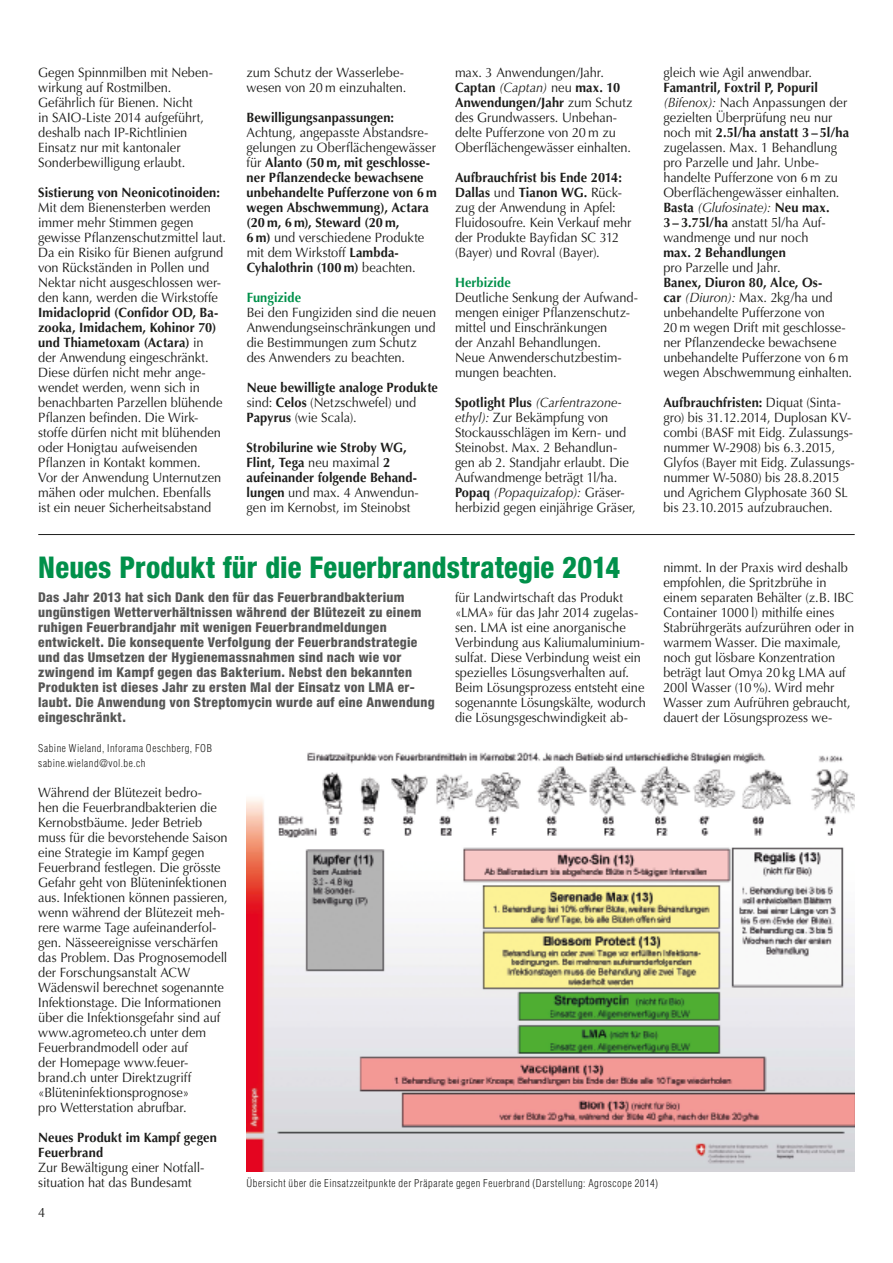
<style>
.page{position:relative;width:893px;height:1263px;background:#fff}
.page>*{position:absolute;margin:0;border:0;box-sizing:border-box;transform-origin:0 0}
.t1{font:800 condensed 30px "Helvetica Neue LT";letter-spacing:.005em;color:#00904a;scale:.95 1}
.t2{font:13.5px/15px "Optima LT";letter-spacing:-.005em;color:#1d1d1b;scale:.95 1}
.t3{font:700 13.5px/15px "Optima LT";letter-spacing:.005em;color:#1d1d1b;scale:.95 1}
.t4{font:800 condensed 13.5px/15px "Helvetica Neue LT";letter-spacing:.02em;color:#575756}
.t5{font:700 13.5px "Optima LT";letter-spacing:.005em;color:#00904a;scale:.95 1}
.t6{font:300 condensed 10.5px/15px "Helvetica LT";letter-spacing:.05em;color:#1d1d1b}
.s1{font-weight:700}
.s2{font-weight:400}
.s3{font-style:italic}
</style>
<div class="page">
<img style="left:247px;top:752px;width:608px;height:420px">
<hr style="left:38px;top:534px;width:817px;height:1px;background:#1d1d1b">
<p class="t2" style="left:38px;top:65px;width:184px">Gegen Spinnmilben mit Neben&shy;wirkung auf Rostmilben.<br>Gefährlich für Bienen. Nicht<br>in SAIO-Liste 2014 aufgeführt, deshalb nach IP-Richtlinien<br>Einsatz nur mit kantonaler<br>Sonderbewilligung erlaubt.</p>
<p class="t3" style="left:38px;top:185px;width:193px">Sistierung von Neonicotinoiden:</p>
<p class="t2" style="left:38px;top:200px;width:199px">Mit dem Bienensterben werden immer mehr Stimmen gegen gewisse Pflanzenschutzmittel laut.<br>Da ein Risiko für Bienen aufgrund von Rückständen in Pollen und<br>Nektar nicht ausgeschlossen wer&shy;den kann, werden die Wirkstoffe</p>
<p class="t2" style="left:38px;top:305px;width:195px"><span class="s1">Imidacloprid (Confidor OD, Ba&shy;zooka, Imidachem, Kohinor 70) und Thiametoxam (Actara)</span> in der Anwendung eingeschränkt.<br>Diese dürfen nicht mehr ange&shy;wendet werden, wenn sich in benachbarten Parzellen blühende<br>Pflanzen befinden. Die Wirk&shy;stoffe dürfen nicht mit blühenden oder Honigtau aufweisenden<br>Pflanzen in Kontakt kommen.<br>Vor der Anwendung Unternutzen mähen oder mulchen. Ebenfalls ist ein neuer Sicherheitsabstand</p>
<p class="t2" style="left:247px;top:65px;width:170px">zum Schutz der Wasserlebe&shy;wesen von 20 m einzuhalten.</p>
<p class="t3" style="left:247px;top:110px;width:157px">Bewilligungsanpassungen:</p>
<p class="t3" style="left:247px;top:125px;width:202px"><span class="s2">Achtung, angepasste Abstandsre&shy;gelungen zu Oberflächengewässer für</span> Alanto (50 m, mit geschlosse&shy;ner Pflanzendecke bewachsene unbehandelte Pufferzone von 6 m wegen Abschwemmung), Actara (20 m, 6 m), Steward (20 m,<br>6 m) <span class="s2">und verschiedene Produkte mit dem Wirkstoff</span> Lambda-<br>Cyhalothrin (100 m) <span class="s2">beachten.</span></p>
<p class="t5" style="left:247px;top:289px;width:59px">Fungizide</p>
<p class="t2" style="left:247px;top:305px;width:201px">Bei den Fungiziden sind die neuen<br>Anwendungseinschränkungen und die Bestimmungen zum Schutz des Anwenders zu beachten.</p>
<p class="t3" style="left:247px;top:380px;width:203px">Neue bewilligte analoge Produkte <span class="s2">sind:</span> Celos <span class="s2">(Netzschwefel) und<br></span>Papyrus <span class="s2">(wie Scala).</span></p>
<p class="t3" style="left:247px;top:440px;width:183px">Strobilurine wie Stroby WG,<br>Flint, Tega <span class="s2">neu maximal</span> 2 aufeinander folgende Behand&shy;lungen <span class="s2">und max. 4 Anwendun&shy;gen im Kernobst, im Steinobst</span></p>
<p class="t2" style="left:455px;top:65px;width:189px">max. 3 Anwendungen/Jahr.<br><span class="s1">Captan</span> <span class="s3">(Captan)</span> neu <span class="s1">max. 10<br>Anwendungen/Jahr</span> zum Schutz des Grundwassers. Unbehan&shy;delte Pufferzone von 20 m zu<br>Oberflächengewässer einhalten.</p>
<p class="t2" style="left:455px;top:170px;width:187px"><span class="s1">Aufbrauchfrist bis Ende 2014:<br>Dallas</span> und <span class="s1">Tianon WG.</span> Rück&shy;zug der Anwendung in Apfel:<br>Fluidosoufre. Kein Verkauf mehr der Produkte Bayfidan SC 312 (Bayer) und Rovral (Bayer).</p>
<p class="t5" style="left:455px;top:274px;width:60px">Herbizide</p>
<p class="t2" style="left:455px;top:290px;width:193px">Deutliche Senkung der Aufwand&shy;mengen einiger Pflanzenschutz&shy;mittel und Einschränkungen<br>der Anzahl Behandlungen.<br>Neue Anwenderschutzbestim&shy;mungen beachten.</p>
<p class="t2" style="left:455px;top:395px;width:192px"><span class="s1">Spotlight Plus</span> <span class="s3">(Carfentrazone&shy;ethyl):</span> Zur Bekämpfung von<br>Stockausschlägen im Kern- und<br>Steinobst. Max. 2 Behandlun&shy;gen ab 2. Standjahr erlaubt. Die<br>Aufwandmenge beträgt 1l/ha.<br><span class="s1">Popaq</span> <span class="s3">(Popaquizafop):</span> Gräser&shy;herbizid gegen einjährige Gräser,</p>
<h1 class="t1" style="left:38px;top:549px;width:614px">Neues Produkt für die Feuerbrandstrategie 2014</h1>
<p class="t4" style="left:38px;top:589px;width:398px">Das Jahr 2013 hat sich Dank den für das Feuerbrandbakterium ungünstigen Wetterverhältnissen während der Blütezeit zu einem ruhigen Feuerbrandjahr mit wenigen Feuerbrandmeldungen entwickelt. Die konsequente Verfolgung der Feuerbrandstrategie und das Umsetzen der Hygienemassnahmen sind nach wie vor zwingend im Kampf gegen das Bakterium. Nebst den bekannten Produkten ist dieses Jahr zu ersten Mal der Einsatz von LMA er&shy;laubt. Die Anwendung von Streptomycin wurde auf eine Anwendung eingeschränkt.</p>
<p class="t2" style="left:455px;top:590px;width:203px">für Landwirtschaft das Produkt «LMA» für das Jahr 2014 zugelas&shy;sen. LMA ist eine anorganische Verbindung aus Kaliumaluminium&shy;sulfat. Diese Verbindung weist ein spezielles Lösungsverhalten auf.<br>Beim Lösungsprozess entsteht eine sogenannte Lösungskälte, wodurch die Lösungsgeschwindigkeit ab-</p>
<p class="t2" style="left:663px;top:65px;width:158px">gleich wie Agil anwendbar.</p>
<p class="t2" style="left:663px;top:80px;width:197px"><span class="s1">Famantril, Foxtril P, Popuril </span><span class="s3">(Bifenox):</span> Nach Anpassungen der gezielten Überprüfung neu nur noch mit <span class="s1">2.5l/ha anstatt 3 – 5l/ha </span>zugelassen. Max. 1 Behandlung pro Parzelle und Jahr. Unbe&shy;handelte Pufferzone von 6 m zu<br>Oberflächengewässer einhalten.<br><span class="s1">Basta</span> <span class="s3">(Glufosinate):</span> <span class="s1">Neu max.<br>3 – 3.75l/ha</span> anstatt 5l/ha Auf&shy;wandmenge und nur noch</p>
<p class="t3" style="left:663px;top:245px;width:131px">max. 2 Behandlungen</p>
<p class="t2" style="left:663px;top:260px;width:125px">pro Parzelle und Jahr.</p>
<p class="t2" style="left:663px;top:275px;width:200px"><span class="s1">Banex, Diuron 80, Alce, Os-<br>car</span> <span class="s3">(Diuron):</span> Max. 2kg/ha und unbehandelte Pufferzone von<br>20 m wegen Drift mit geschlosse&shy;ner Pflanzendecke bewachsene unbehandelte Pufferzone von 6 m wegen Abschwemmung einhalten.</p>
<p class="t2" style="left:663px;top:395px;width:203px"><span class="s1">Aufbrauchfristen:</span> Diquat (Sinta&shy;gro) bis 31.12.2014, Duplosan KV&shy;combi (BASF mit Eidg. Zulassungs&shy;nummer W-2908) bis 6.3.2015,<br>Glyfos (Bayer mit Eidg. Zulassungs&shy;nummer W-5080) bis 28.8.2015 und Agrichem Glyphosate 360 SL bis 23.10.2015 aufzubrauchen.</p>
<p class="t2" style="left:663px;top:560px;width:203px">nimmt. In der Praxis wird deshalb empfohlen, die Spritzbrühe in einem separaten Behälter (z.B. IBC<br>Container 1000 l) mithilfe eines<br>Stabrührgeräts aufzurühren oder in warmem Wasser. Die maximale, noch gut lösbare Konzentration beträgt laut Omya 20 kg LMA auf<br>200l Wasser (10 %). Wird mehr<br>Wasser zum Aufrühren gebraucht, dauert der Lösungsprozess we-</p>
<p class="t6" style="left:38px;top:740px;width:175px">Sabine Wieland, Inforama Oeschberg, FOB sabine.wieland@vol.be.ch</p>
<p class="t2" style="left:38px;top:785px;width:201px">Während der Blütezeit bedro-<br>hen die Feuerbrandbakterien die<br>Kernobstbäume. Jeder Betrieb muss für die bevorstehende Saison eine Strategie im Kampf gegen<br>Feuerbrand festlegen. Die grösste<br>Gefahr geht von Blüteninfektionen aus. Infektionen können passieren, wenn während der Blütezeit meh&shy;rere warme Tage aufeinanderfol&shy;gen. Nässeereignisse verschärfen das Problem. Das Prognosemodell der Forschungsanstalt ACW<br>Wädenswil berechnet sogenannte<br>Infektionstage. Die Informationen über die Infektionsgefahr sind auf www.agrometeo.ch unter dem<br>Feuerbrandmodell oder auf<br>der Homepage www.feuer&shy;brand.ch unter Direktzugriff «Blüteninfektionsprognose»<br>pro Wetterstation abrufbar.</p>
<p class="t3" style="left:38px;top:1130px;width:189px">Neues Produkt im Kampf gegen<br>Feuerbrand</p>
<p class="t2" style="left:38px;top:1160px;width:176px">Zur Bewältigung einer Notfall&shy;situation hat das Bundesamt</p>
<p class="t2" style="left:38px;top:1205px;width:9px">4</p>
<p class="t6" style="left:247px;top:1175px;width:413px">Übersicht über die Einsatzzeitpunkte der Präparate gegen Feuerbrand (Darstellung: Agroscope 2014)</p>
</div>
